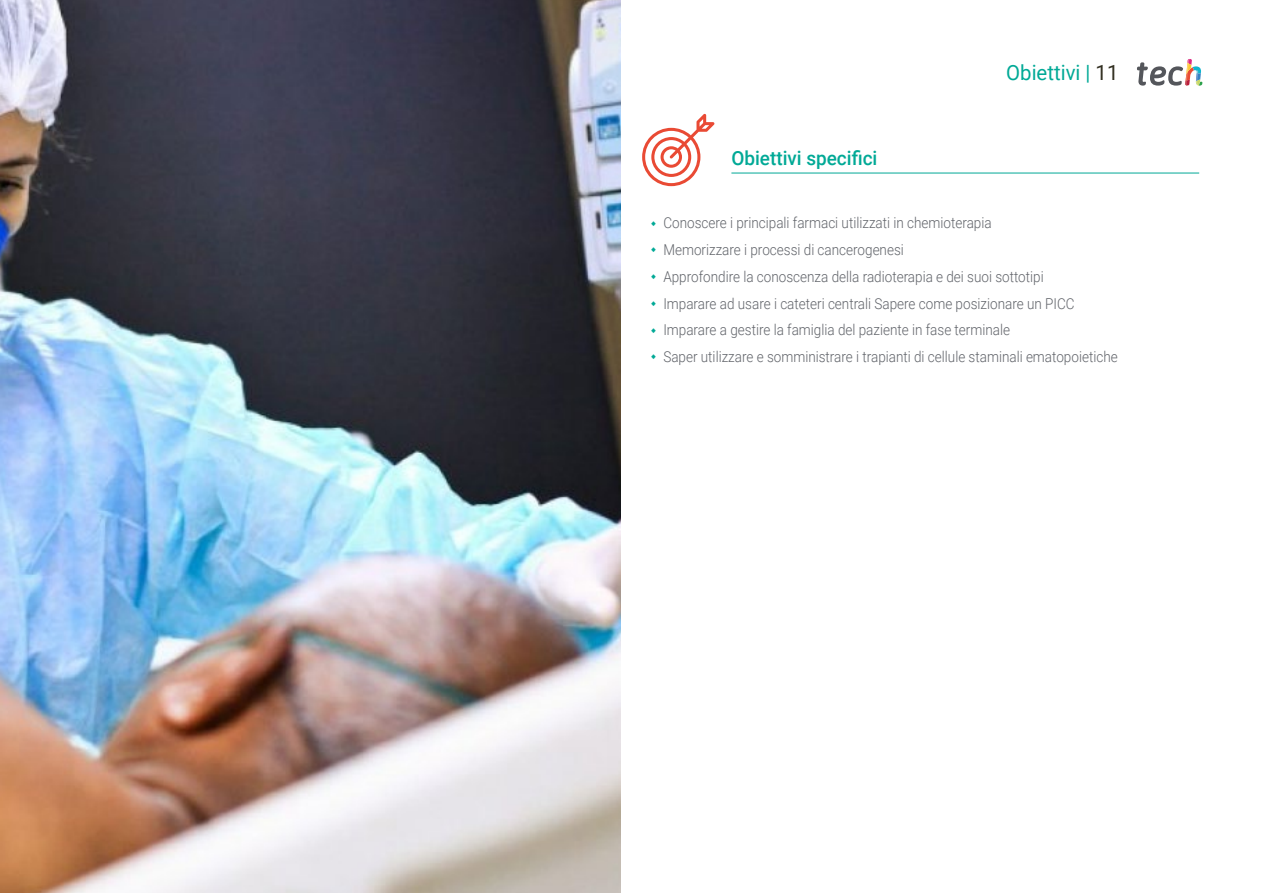
<style>
.page{position:relative;width:1263px;height:893px;background:#fff}
.page>*{position:absolute;margin:0;border:0;box-sizing:border-box;transform-origin:0 0}
.t1{font:21px "Roboto";color:#00a996}
.t2{font:500 19.5px "Roboto";color:#00a996}
.t3{font:300 15px/26.7px "Roboto";color:#61646a;scale:.9 1}
.s1{color:#312e20}
</style>
<div class="page">
<img style="left:0;top:0;width:621px;height:893px">
<svg style="left:1137px;top:59px;width:65px;height:27px"></svg>
<hr style="left:731px;top:173px;width:468px;height:1px;background:#00a996">
<svg style="left:642px;top:114px;width:72px;height:72px"></svg>
<h2 class="t2" style="left:731px;top:144px;width:147px">Obiettivi specifici</h2>
<h1 class="t1" style="left:1006px;top:57px;width:114px">Obiettivi | <span class="s1">11</span></h1>
<p class="t3" style="left:663px;top:209px;width:506px">Conoscere i principali farmaci utilizzati in chemioterapia<br>Memorizzare i processi di cancerogenesi<br>Approfondire la conoscenza della radioterapia e dei suoi sottotipi<br>Imparare ad usare i cateteri centrali Sapere come posizionare un PICC Imparare a gestire la famiglia del paziente in fase terminale<br>Saper utilizzare e somministrare i trapianti di cellule staminali ematopoietiche</p>
</div>
